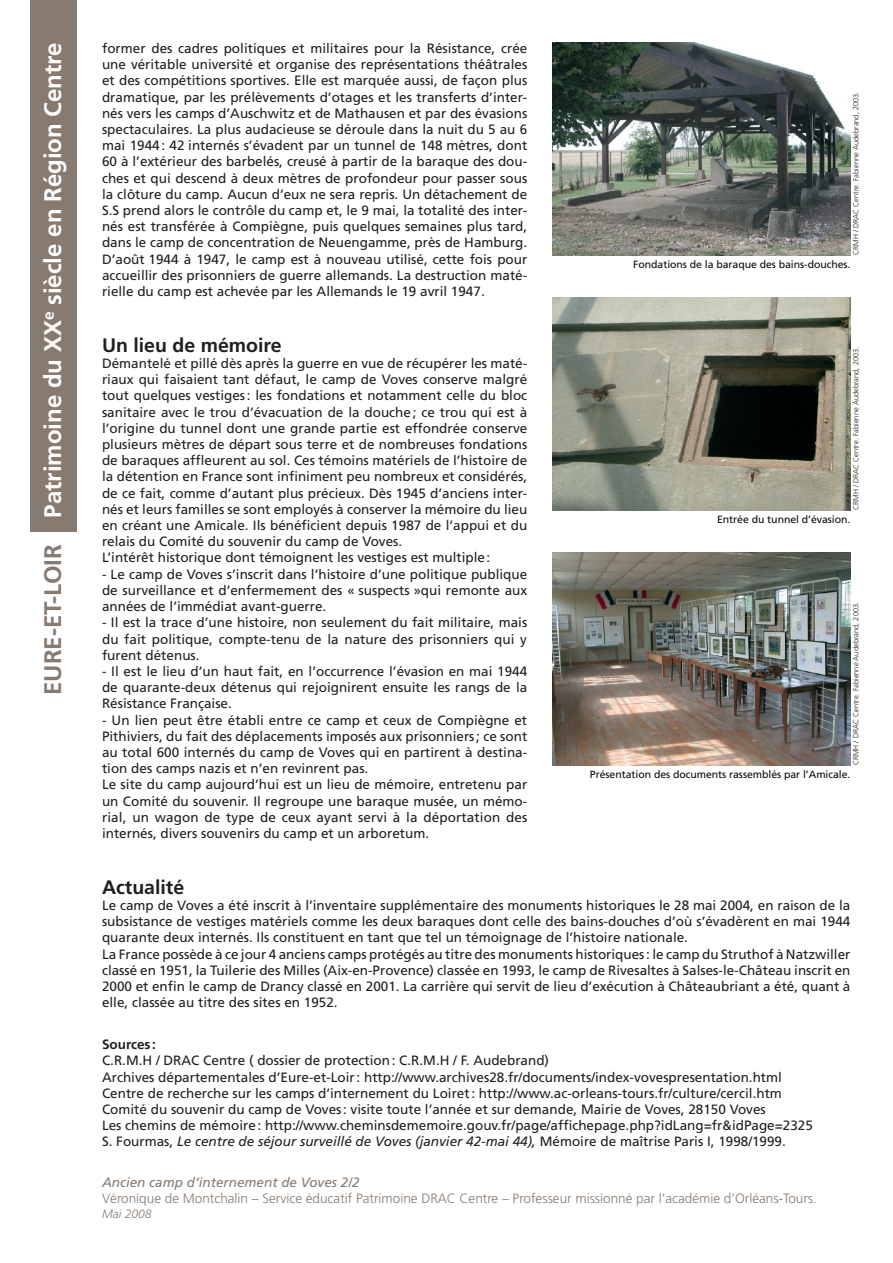
<style>
.page{position:relative;width:893px;height:1263px;background:#fff}
.page>*{position:absolute;margin:0;border:0;box-sizing:border-box;transform-origin:0 0}
.t1{font:700 24px "Frutiger";color:#fff}
.t2{font:700 24px "Frutiger";color:#877a70}
.t3{font:700 19.5px "Frutiger";color:#231f20}
.t4{font:13.5px/16.2px "Frutiger";color:#231f20;text-align:justify}
.t5{font:300 13.5px "Frutiger";color:#877a70}
.t6{font:italic 13.5px "Frutiger";color:#877a70}
.t7{font:700 13.5px "Frutiger";color:#231f20}
.t8{font:italic 300 12px "Frutiger";color:#877a70}
.t9{font:10.5px "Frutiger";letter-spacing:-.005em;color:#0a0c09}
.t10{font:300 7.5px "Frutiger";color:#231f20}
.s1{font-style:italic}
</style>
<div class="page">
<div style="left:30px;top:0;width:47px;height:531px;background:#877a70"></div>
<img style="left:553px;top:43px;width:297px;height:212px">
<img style="left:553px;top:298px;width:297px;height:212px">
<img style="left:553px;top:553px;width:297px;height:212px">
<h1 class="t1" style="left:39px;top:518px;width:477px;rotate:-90deg">Patrimoine du XX<sup>e</sup> siècle en Région Centre</h1>
<h1 class="t2" style="left:39px;top:695px;width:152px;rotate:-90deg">EURE-ET-LOIR</h1>
<p class="t4" style="left:102px;top:40px;width:427px">former des cadres politiques et militaires pour la Résistance, crée une véritable université et organise des représentations théâtrales et des compétitions sportives. Elle est marquée aussi, de façon plus dramatique, par les prélèvements d’otages et les transferts d’inter&shy;nés vers les camps d’Auschwitz et de Mathausen et par des évasions spectaculaires. La plus audacieuse se déroule dans la nuit du 5 au 6 mai 1944: 42 internés s’évadent par un tunnel de 148 mètres, dont 60 à l’extérieur des barbelés, creusé à partir de la baraque des dou&shy;ches et qui descend à deux mètres de profondeur pour passer sous la clôture du camp. Aucun d’eux ne sera repris. Un détachement de S.S prend alors le contrôle du camp et, le 9 mai, la totalité des inter&shy;nés est transférée à Compiègne, puis quelques semaines plus tard, dans le camp de concentration de Neuengamme, près de Hamburg.<br>D’août 1944 à 1947, le camp est à nouveau utilisé, cette fois pour accueillir des prisonniers de guerre allemands. La destruction maté&shy;rielle du camp est achevée par les Allemands le 19 avril 1947.</p>
<h2 class="t3" style="left:102px;top:334px;width:181px">Un lieu de mémoire</h2>
<p class="t4" style="left:102px;top:355px;width:427px;text-align:left">Démantelé et pillé dès après la guerre en vue de récupérer les maté&shy;riaux qui faisaient tant défaut, le camp de Voves conserve malgré tout quelques vestiges: les fondations et notamment celle du bloc sanitaire avec le trou d’évacuation de la douche; ce trou qui est à l’origine du tunnel dont une grande partie est effondrée conserve plusieurs mètres de départ sous terre et de nombreuses fondations de baraques affleurent au sol. Ces témoins matériels de l’histoire de la détention en France sont infiniment peu nombreux et considérés, de ce fait, comme d’autant plus précieux. Dès 1945 d’anciens inter&shy;nés et leurs familles se sont employés à conserver la mémoire du lieu en créant une Amicale. Ils bénéficient depuis 1987 de l’appui et du relais du Comité du souvenir du camp de Voves.<br>L’intérêt historique dont témoignent les vestiges est multiple:</p>
<p class="t4" style="left:102px;top:566px;width:427px">- Le camp de Voves s’inscrit dans l’histoire d’une politique publique de surveillance et d’enfermement des « suspects »qui remonte aux années de l’immédiat avant-guerre.</p>
<p class="t4" style="left:102px;top:614px;width:427px">- Il est la trace d’une histoire, non seulement du fait militaire, mais du fait politique, compte-tenu de la nature des prisonniers qui y furent détenus.</p>
<p class="t4" style="left:102px;top:663px;width:427px">- Il est le lieu d’un haut fait, en l’occurrence l’évasion en mai 1944 de quarante-deux détenus qui rejoignirent ensuite les rangs de la Résistance Française.</p>
<p class="t4" style="left:102px;top:712px;width:427px;text-align:left">- Un lien peut être établi entre ce camp et ceux de Compiègne et Pithiviers, du fait des déplacements imposés aux prisonniers; ce sont au total 600 internés du camp de Voves qui en partirent à destina&shy;tion des camps nazis et n’en revinrent pas.<br>Le site du camp aujourd’hui est un lieu de mémoire, entretenu par un Comité du souvenir. Il regroupe une baraque musée, un mémo&shy;rial, un wagon de type de ceux ayant servi à la déportation des internés, divers souvenirs du camp et un arboretum.</p>
<h2 class="t3" style="left:102px;top:875px;width:84px">Actualité</h2>
<p class="t4" style="left:102px;top:897px;width:750px;text-align:left">Le camp de Voves a été inscrit à l’inventaire supplémentaire des monuments historiques le 28 mai 2004, en raison de la subsistance de vestiges matériels comme les deux baraques dont celle des bains-douches d’où s’évadèrent en mai 1944 quarante deux internés. Ils constituent en tant que tel un témoignage de l’histoire nationale.<br>La France possède à ce jour 4 anciens camps protégés au titre des monuments historiques: le camp du Struthof à Natzwiller classé en 1951, la Tuilerie des Milles (Aix-en-Provence) classée en 1993, le camp de Rivesaltes à Salses-le-Château inscrit en 2000 et enfin le camp de Drancy classé en 2001. La carrière qui servit de lieu d’exécution à Châteaubriant a été, quant à elle, classée au titre des sites en 1952.</p>
<p class="t10" style="left:852px;top:255px;width:165px;rotate:-90deg">CRMH / DRAC Centre. Fabienne Audebrand, 2003.</p>
<p class="t9" style="left:633px;top:258px;width:219px">Fondations de la baraque des bains-douches.</p>
<p class="t10" style="left:852px;top:510px;width:165px;rotate:-90deg">CRMH / DRAC Centre. Fabienne Audebrand, 2003.</p>
<p class="t9" style="left:717px;top:513px;width:135px">Entrée du tunnel d’évasion.</p>
<p class="t10" style="left:852px;top:765px;width:165px;rotate:-90deg">CRMH / DRAC Centre. Fabienne Audebrand, 2003.</p>
<p class="t9" style="left:590px;top:768px;width:262px">Présentation des documents rassemblés par l’Amicale.</p>
<p class="t7" style="left:102px;top:1036px;width:55px">Sources :</p>
<p class="t4" style="left:102px;top:1052px;width:712px;text-align:left">C.R.M.H / DRAC Centre ( dossier de protection: C.R.M.H / F. Audebrand)<br>Archives départementales d’Eure-et-Loir: http://www.archives28.fr/documents/index-vovespresentation.html Centre de recherche sur les camps d’internement du Loiret: http://www.ac-orleans-tours.fr/culture/cercil.htm Comité du souvenir du camp de Voves: visite toute l’année et sur demande, Mairie de Voves, 28150 Voves<br>Les chemins de mémoire: http://www.cheminsdememoire.gouv.fr/page/affichepage.php?idLang=fr&amp;idPage=2325<br>S. Fourmas, <span class="s1">Le centre de séjour surveillé de Voves (janvier 42-mai 44),</span> Mémoire de maîtrise Paris I, 1998/1999.</p>
<p class="t6" style="left:102px;top:1175px;width:259px">Ancien camp d’internement de Voves 2/2</p>
<p class="t5" style="left:102px;top:1191px;width:716px">Véronique de Montchalin – Service éducatif Patrimoine DRAC Centre – Professeur missionné par l’académie d’Orléans-Tours.</p>
<p class="t8" style="left:102px;top:1207px;width:51px">Mai 2008</p>
</div>
